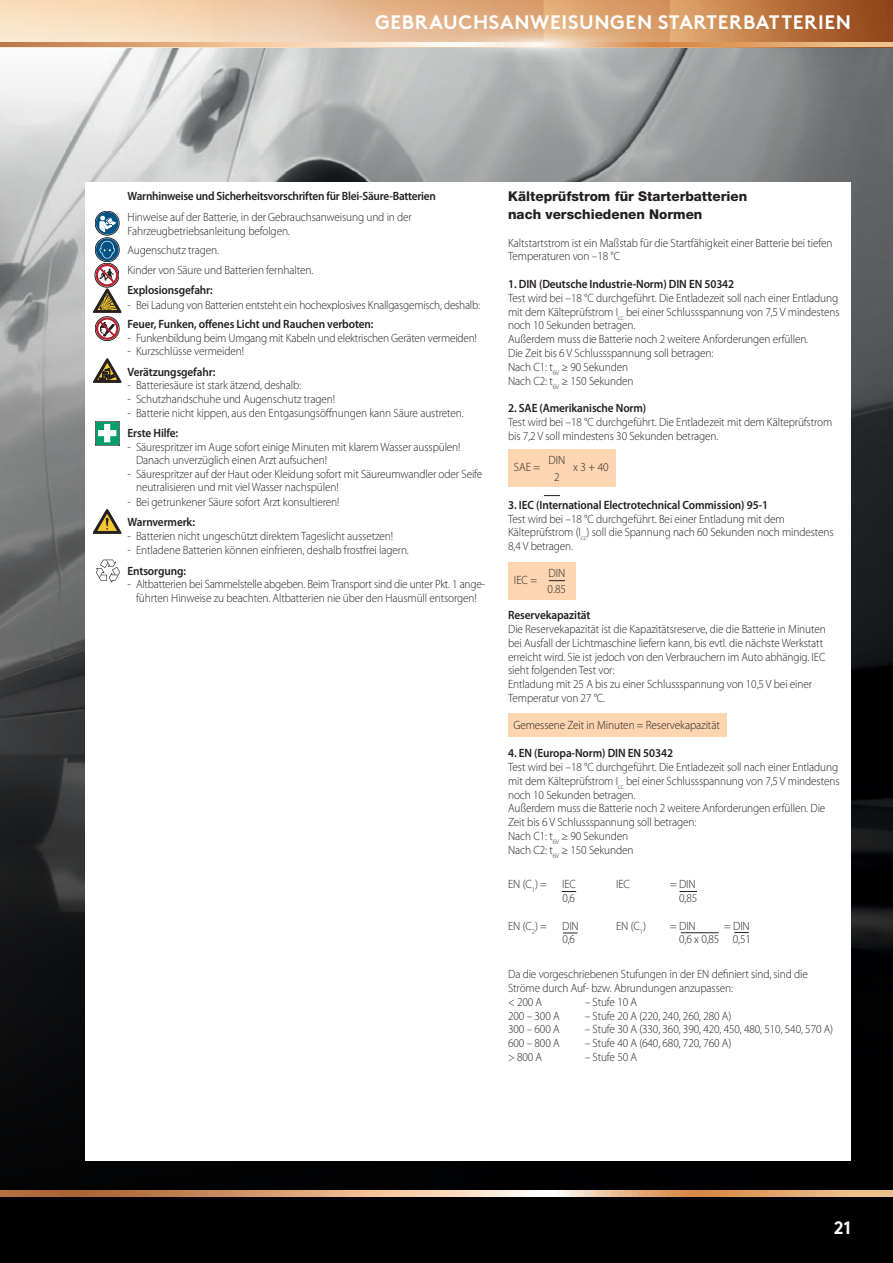
<style>
.page{position:relative;width:893px;height:1263px;background:#fff}
.page>*{position:absolute;margin:0;border:0;box-sizing:border-box;transform-origin:0 0}
.t1{font:700 19.5px "Brown Std";letter-spacing:.035em;color:#fff}
.t2{font:700 18px "Brown Std";color:#fff}
.t3{font:800 13.5px/18px "Helvetica Neue LT Std";color:#231f20}
.t4{font:300 12px/13.5px "Myriad Pro";letter-spacing:-.01em;color:#231f20;scale:.94 1}
.t5{font:600 12px "Myriad Pro";letter-spacing:-.01em;color:#231f20;scale:.94 1}
</style>
<div class="page">
<img style="left:0;top:47px;width:893px;height:1144px">
<div style="left:85px;top:183px;width:765px;height:978px;background:#fff"></div>
<svg style="left:544px;top:495px;width:16px;height:1px"></svg>
<div style="left:508px;top:449px;width:107px;height:38px;background:#fdd5b0"></div>
<div style="left:508px;top:562px;width:68px;height:38px;background:#fdd5b0"></div>
<svg style="left:549px;top:580px;width:16px;height:1px"></svg>
<div style="left:508px;top:713px;width:218px;height:24px;background:#fdd5b0"></div>
<svg style="left:562px;top:891px;width:14px;height:1px"></svg>
<svg style="left:679px;top:891px;width:18px;height:1px"></svg>
<svg style="left:563px;top:933px;width:14px;height:1px"></svg>
<hr style="left:681px;top:932px;width:38px;height:1px;background:#231f20">
<svg style="left:734px;top:932px;width:15px;height:1px"></svg>
<svg style="left:96px;top:560px;width:24px;height:22px"></svg>
<svg style="left:95px;top:421px;width:24px;height:24px"></svg>
<svg style="left:93px;top:510px;width:28px;height:24px"></svg>
<svg style="left:93px;top:359px;width:28px;height:24px"></svg>
<svg style="left:93px;top:211px;width:28px;height:130px"></svg>
<div style="left:0;top:1194px;width:893px;height:69px;background:#000001"></div>
<img style="left:0;top:0;width:893px;height:42px">
<svg style="left:0;top:42px;width:893px;height:5px;background:#e2ae7f"></svg>
<svg style="left:343px;top:16px;width:390px;height:56px;background:#d0b69f"></svg>
<img style="left:0;top:1196px;width:893px;height:1px">
<svg style="left:0;top:1191px;width:893px;height:5px;background:#d49765"></svg>
<svg style="left:435px;top:1191px;width:209px;height:6px"></svg>
<p class="t1" style="left:375px;top:10px;width:477px">GEBRAUCHSANWEISUNGEN STARTERBATTERIEN</p>
<p class="t5" style="left:128px;top:190px;width:330px">Warnhinweise und Sicherheitsvorschriften für Blei-Säure-Batterien</p>
<p class="t4" style="left:128px;top:211px;width:304px">Hinweise auf der Batterie, in der Gebrauchsanweisung und in der<br>Fahrzeugbetriebsanleitung befolgen.</p>
<p class="t4" style="left:128px;top:244px;width:99px">Augenschutz tragen.</p>
<p class="t4" style="left:128px;top:263px;width:199px">Kinder von Säure und Batterien fernhalten.</p>
<p class="t5" style="left:128px;top:284px;width:92px">Explosionsgefahr:</p>
<p class="t4" style="left:128px;top:298px;width:376px">- Bei Ladung von Batterien entsteht ein hochexplosives Knallgasgemisch, deshalb:</p>
<p class="t5" style="left:128px;top:317px;width:263px">Feuer, Funken, offenes Licht und Rauchen verboten:</p>
<p class="t4" style="left:128px;top:331px;width:373px">- Funkenbildung beim Umgang mit Kabeln und elektrischen Geräten vermeiden!</p>
<p class="t4" style="left:128px;top:345px;width:126px">- Kurzschlüsse vermeiden!</p>
<p class="t5" style="left:128px;top:365px;width:95px">Verätzungsgefahr:</p>
<p class="t4" style="left:128px;top:378px;width:186px">- Batteriesäure ist stark ätzend, deshalb:</p>
<p class="t4" style="left:128px;top:392px;width:222px">- Schutzhandschuhe und Augenschutz tragen!</p>
<p class="t4" style="left:128px;top:406px;width:359px">- Batterie nicht kippen, aus den Entgasungsöffnungen kann Säure austreten.</p>
<p class="t5" style="left:128px;top:427px;width:55px">Erste Hilfe:</p>
<p class="t4" style="left:136px;top:440px;width:347px;text-indent:-9px">- Säurespritzer im Auge sofort einige Minuten mit klarem Wasser ausspülen!<br>Danach unverzüglich einen Arzt aufsuchen!</p>
<p class="t4" style="left:136px;top:467px;width:370px;text-indent:-9px">- Säurespritzer auf der Haut oder Kleidung sofort mit Säureumwandler oder Seife neutralisieren und mit viel Wasser nachspülen!</p>
<p class="t4" style="left:128px;top:495px;width:227px">- Bei getrunkener Säure sofort Arzt konsultieren!</p>
<p class="t5" style="left:128px;top:515px;width:73px">Warnvermerk:</p>
<p class="t4" style="left:128px;top:529px;width:284px">- Batterien nicht ungeschützt direktem Tageslicht aussetzen!</p>
<p class="t4" style="left:128px;top:543px;width:301px">- Entladene Batterien können einfrieren, deshalb frostfrei lagern.</p>
<p class="t5" style="left:128px;top:564px;width:64px">Entsorgung:</p>
<p class="t4" style="left:128px;top:577px;width:382px;line-height:14.4px;text-align:center">- Altbatterien bei Sammelstelle abgeben. Beim Transport sind die unter Pkt. 1 ange&shy;führten Hinweise zu beachten. Altbatterien nie über den Hausmüll entsorgen!</p>
<p class="t3" style="left:508px;top:187px;width:241px">Kälteprüfstrom für Starterbatterien nach verschiedenen Normen</p>
<p class="t4" style="left:508px;top:236px;width:347px">Kaltstartstrom ist ein Maßstab für die Startfähigkeit einer Batterie bei tiefen</p>
<p class="t4" style="left:508px;top:250px;width:121px">Temperaturen von –18 °C</p>
<p class="t5" style="left:508px;top:277px;width:242px">1. DIN (Deutsche Industrie-Norm) DIN EN 50342</p>
<p class="t4" style="left:508px;top:291px;width:353px">Test wird bei –18 °C durchgeführt. Die Entladezeit soll nach einer Entladung</p>
<p class="t4" style="left:508px;top:305px;width:354px">mit dem Kälteprüfstrom I<sub>cc</sub> bei einer Schlussspannung von 7,5 V mindestens</p>
<p class="t4" style="left:508px;top:319px;width:137px">noch 10 Sekunden betragen.</p>
<p class="t4" style="left:508px;top:332px;width:321px">Außerdem muss die Batterie noch 2 weitere Anforderungen erfüllen.<br>Die Zeit bis 6 V Schlussspannung soll betragen:</p>
<p class="t4" style="left:508px;top:360px;width:129px">Nach C1: t<sub>6V</sub> ≥ 90 Sekunden</p>
<p class="t4" style="left:508px;top:374px;width:135px">Nach C2: t<sub>6V</sub> ≥ 150 Sekunden</p>
<p class="t5" style="left:508px;top:402px;width:148px">2. SAE (Amerikanische Norm)</p>
<p class="t4" style="left:508px;top:415px;width:346px">Test wird bei –18 °C durchgeführt. Die Entladezeit mit dem Kälteprüfstrom</p>
<p class="t4" style="left:508px;top:429px;width:225px">bis 7,2 V soll mindestens 30 Sekunden betragen.</p>
<p class="t4" style="left:548px;top:452px;width:19px;line-height:16.5px;text-align:center">DIN<br>2</p>
<p class="t4" style="left:514px;top:460px;width:29px">SAE =</p>
<p class="t4" style="left:573px;top:460px;width:39px">x 3 + 40</p>
<p class="t5" style="left:508px;top:498px;width:278px">3. IEC (International Electrotechnical Commission) 95-1</p>
<p class="t4" style="left:508px;top:512px;width:296px">Test wird bei –18 °C durchgeführt. Bei einer Entladung mit dem</p>
<p class="t4" style="left:508px;top:526px;width:348px">Kälteprüfstrom (I<sub>cc</sub>) soll die Spannung nach 60 Sekunden noch mindestens</p>
<p class="t4" style="left:508px;top:540px;width:71px">8,4 V betragen.</p>
<p class="t4" style="left:514px;top:573px;width:26px">IEC =</p>
<p class="t4" style="left:548px;top:565px;width:21px;line-height:16.5px">DIN<br>0.85</p>
<p class="t5" style="left:508px;top:609px;width:89px">Reservekapazität</p>
<p class="t4" style="left:508px;top:622px;width:339px">Die Reservekapazität ist die Kapazitätsreserve, die die Batterie in Minuten</p>
<p class="t4" style="left:508px;top:636px;width:337px">bei Ausfall der Lichtmaschine liefern kann, bis evtl. die nächste Werkstatt</p>
<p class="t4" style="left:508px;top:650px;width:339px">erreicht wird. Sie ist jedoch von den Verbrauchern im Auto abhängig. IEC</p>
<p class="t4" style="left:508px;top:664px;width:115px">sieht folgenden Test vor:</p>
<p class="t4" style="left:508px;top:678px;width:325px">Entladung mit 25 A bis zu einer Schlussspannung von 10,5 V bei einer</p>
<p class="t4" style="left:508px;top:691px;width:105px">Temperatur von 27 °C.</p>
<p class="t4" style="left:513px;top:718px;width:221px">Gemessene Zeit in Minuten = Reservekapazität</p>
<p class="t5" style="left:508px;top:747px;width:177px">4. EN (Europa-Norm) DIN EN 50342</p>
<p class="t4" style="left:508px;top:760px;width:353px">Test wird bei –18 °C durchgeführt. Die Entladezeit soll nach einer Entladung</p>
<p class="t4" style="left:508px;top:774px;width:354px">mit dem Kälteprüfstrom I<sub>cc</sub> bei einer Schlussspannung von 7,5 V mindestens</p>
<p class="t4" style="left:508px;top:788px;width:137px">noch 10 Sekunden betragen.</p>
<p class="t4" style="left:508px;top:802px;width:339px">Außerdem muss die Batterie noch 2 weitere Anforderungen erfüllen. Die</p>
<p class="t4" style="left:508px;top:816px;width:202px">Zeit bis 6 V Schlussspannung soll betragen:</p>
<p class="t4" style="left:508px;top:829px;width:129px">Nach C1: t<sub>6V</sub> ≥ 90 Sekunden</p>
<p class="t4" style="left:508px;top:843px;width:135px">Nach C2: t<sub>6V</sub> ≥ 150 Sekunden</p>
<p class="t4" style="left:508px;top:878px;width:43px">EN (C<sub>1</sub>) =</p>
<p class="t4" style="left:562px;top:878px;width:16px">IEC</p>
<p class="t4" style="left:616px;top:878px;width:16px">IEC</p>
<p class="t4" style="left:670px;top:878px;width:29px">= DIN</p>
<p class="t4" style="left:562px;top:891px;width:15px">0,6</p>
<p class="t4" style="left:679px;top:891px;width:21px">0,85</p>
<p class="t4" style="left:508px;top:919px;width:43px">EN (C<sub>2</sub>) =</p>
<p class="t4" style="left:562px;top:919px;width:19px">DIN</p>
<p class="t4" style="left:616px;top:919px;width:33px">EN (C<sub>1</sub>)</p>
<p class="t4" style="left:670px;top:919px;width:29px">= DIN</p>
<p class="t4" style="left:724px;top:919px;width:29px">= DIN</p>
<p class="t4" style="left:562px;top:933px;width:15px">0,6</p>
<p class="t4" style="left:679px;top:933px;width:78px">0,6 x 0,85 0,51</p>
<p class="t4" style="left:508px;top:967px;width:320px">Da die vorgeschriebenen Stufungen in der EN definiert sind, sind die</p>
<p class="t4" style="left:508px;top:981px;width:241px">Ströme durch Auf- bzw. Abrundungen anzupassen:</p>
<p class="t4" style="left:508px;top:995px;width:38px">&lt; 200 A</p>
<p class="t4" style="left:585px;top:995px;width:57px">– Stufe 10 A</p>
<p class="t4" style="left:508px;top:1009px;width:56px">200 – 300 A</p>
<p class="t4" style="left:585px;top:1009px;width:158px">– Stufe 20 A (220, 240, 260, 280 A)</p>
<p class="t4" style="left:508px;top:1023px;width:56px">300 – 600 A</p>
<p class="t4" style="left:585px;top:1023px;width:266px">– Stufe 30 A (330, 360, 390, 420, 450, 480, 510, 540, 570 A)</p>
<p class="t4" style="left:508px;top:1036px;width:56px">600 – 800 A</p>
<p class="t4" style="left:585px;top:1036px;width:158px">– Stufe 40 A (640, 680, 720, 760 A)</p>
<p class="t4" style="left:508px;top:1050px;width:38px">&gt; 800 A</p>
<p class="t4" style="left:585px;top:1050px;width:57px">– Stufe 50 A</p>
<p class="t2" style="left:834px;top:1217px;width:19px">21</p>
</div>
